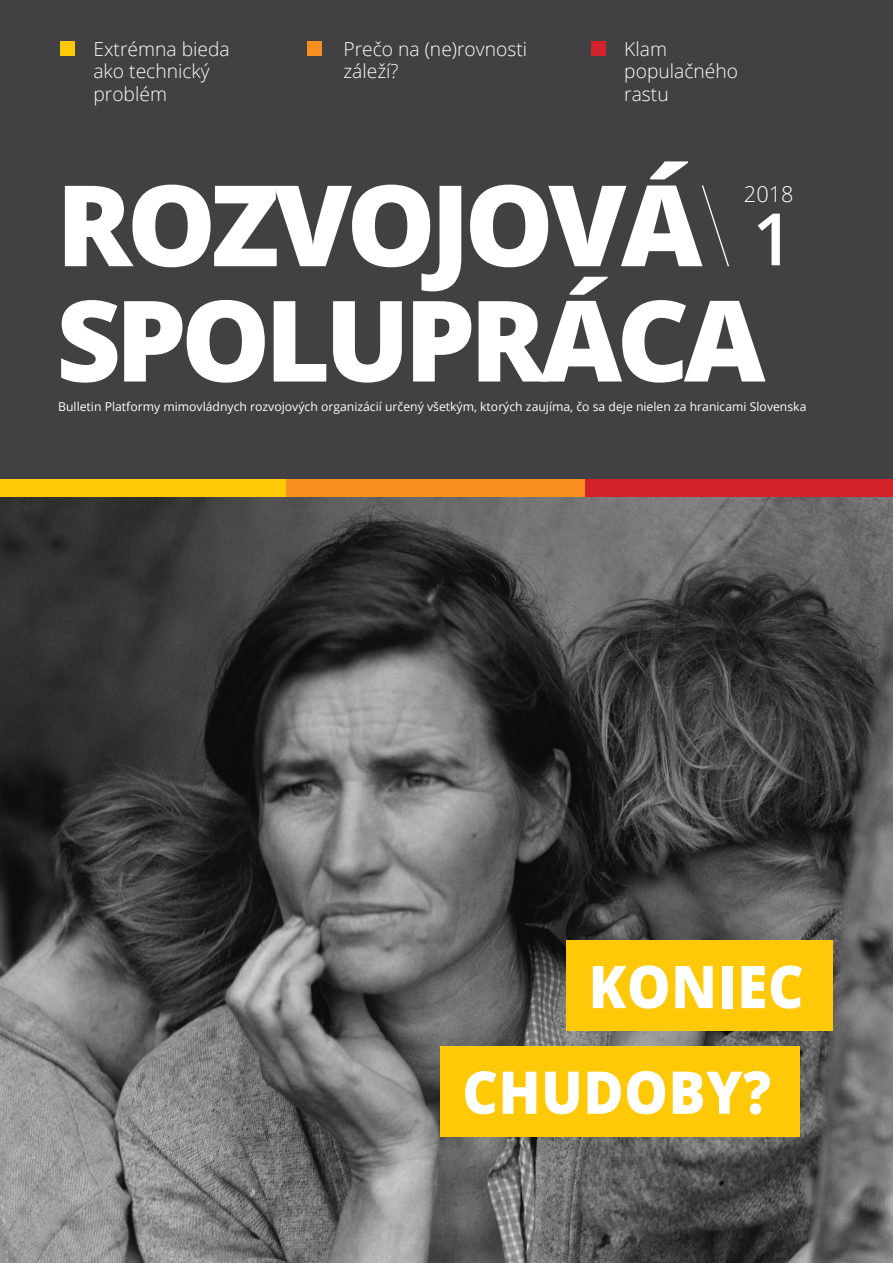
<style>
.page{position:relative;width:893px;height:1263px;background:#fff}
.page>*{position:absolute;margin:0;border:0;box-sizing:border-box;transform-origin:0 0}
.t1{font:800 112.5px/115.4px "Open Sans";letter-spacing:-.05em;color:#fff}
.t2{font:600 72.45px "Open Sans";color:#fff}
.t3{font:800 58.95px/105.6px "Open Sans";letter-spacing:.01em;color:#fff;scale:.93 1}
.t4{font:300 21.75px "Open Sans";color:#fff}
.t5{font:300 19.2px/22.5px "Open Sans";color:#fff}
.t6{font:12.15px "Open Sans";color:#fff}
</style>
<div class="page">
<img style="left:0;top:497px;width:893px;height:766px">
<div style="left:0;top:0;width:893px;height:486px;background:#414042"></div>
<svg style="left:702px;top:185px;width:27px;height:82px"></svg>
<div style="left:0;top:480px;width:301px;height:17px;background:#ffc907"></div>
<div style="left:286px;top:480px;width:333px;height:17px;background:#f78f1e"></div>
<div style="left:585px;top:480px;width:308px;height:17px;background:#d2232a"></div>
<div style="left:60px;top:41px;width:15px;height:14px;background:#ffc907"></div>
<div style="left:308px;top:41px;width:14px;height:14px;background:#f78f1e"></div>
<div style="left:591px;top:41px;width:15px;height:14px;background:#d2232a"></div>
<div style="left:566px;top:940px;width:267px;height:91px;background:#ffc907"></div>
<div style="left:440px;top:1046px;width:360px;height:90px;background:#ffc907"></div>
<h3 class="t5" style="left:343px;top:37px;width:185px">Prečo na (ne)rovnosti záleží?</h3>
<h3 class="t5" style="left:93px;top:37px;width:138px">Extrémna bieda ako technický problém</h3>
<h3 class="t5" style="left:624px;top:37px;width:115px">Klam populačného rastu</h3>
<h1 class="t1" style="left:56px;top:162px;width:711px">ROZVOJOVÁ<br>SPOLUPRÁCA</h1>
<h3 class="t4" style="left:744px;top:179px;width:51px">2018</h3>
<h2 class="t2" style="left:752px;top:189px;width:43px">1</h2>
<p class="t6" style="left:58px;top:398px;width:750px">Bulletin Platformy mimovládnych rozvojových organizácií určený všetkým, ktorých zaujíma, čo sa deje nielen za hranicami Slovenska</p>
<h3 class="t3" style="left:462px;top:931px;width:368px;text-indent:126px">KONIEC<br>CHUDOBY?</h3>
</div>
